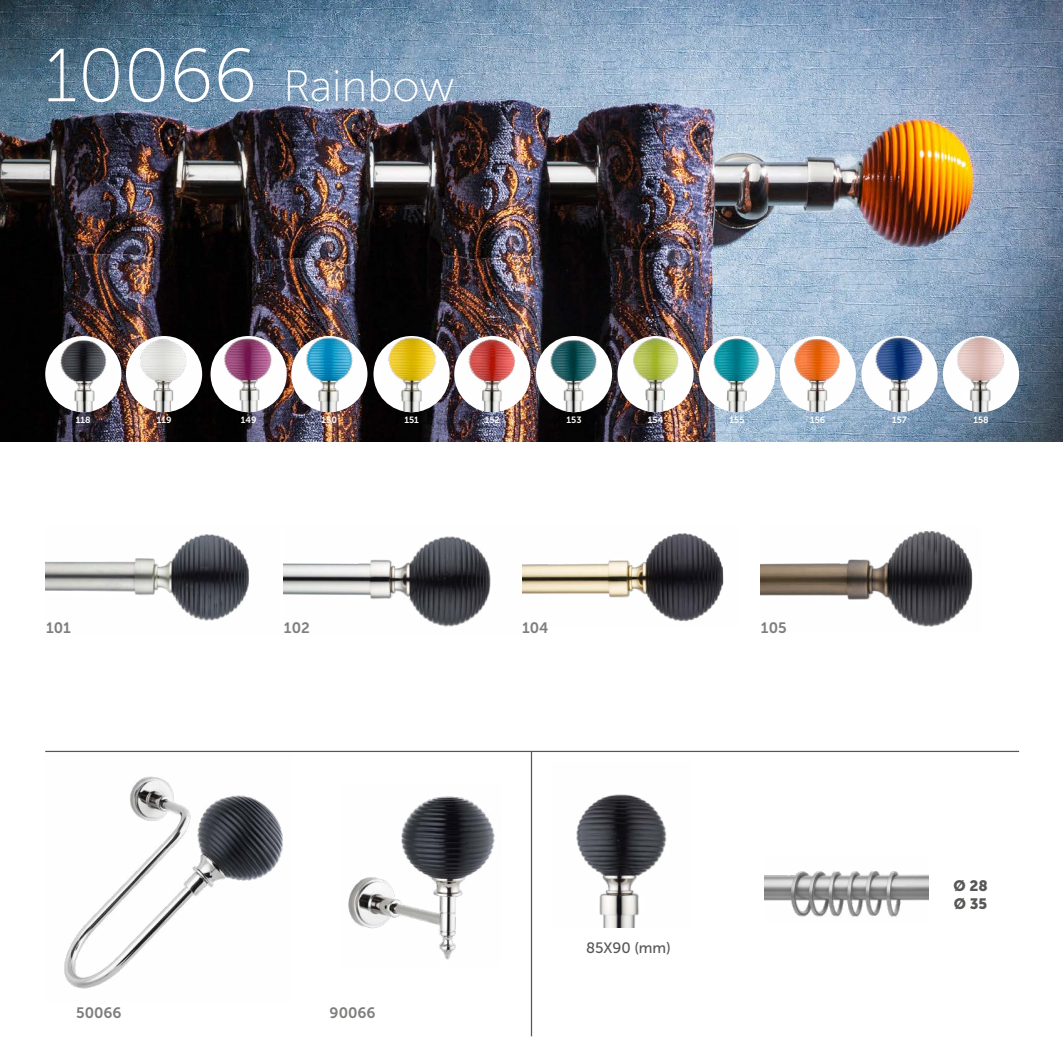
<style>
.page{position:relative;width:1063px;height:1063px;background:#fff}
.page>*{position:absolute;margin:0;border:0;box-sizing:border-box;transform-origin:0 0}
.t1{font:43.75px "Museo Sans Cyrl 100";color:#fff}
.t2{font:15px "Museo Sans Cyrl 700";color:#7e7e7d}
.t3{font:15px "Museo Sans Cyrl 500";color:#575756}
.t4{font:15px/18px "Museo Sans Cyrl 900";color:#575756}
.t5{font:9px "Museo Sans Cyrl 700";color:#fff}
.s1{font-size:75px}
</style>
<div class="page">
<img style="left:0;top:0;width:1063px;height:441px">
<img style="left:348px;top:796px;width:147px;height:164px">
<img style="left:64px;top:776px;width:219px;height:213px">
<hr style="left:45px;top:751px;width:974px;height:1px;background:#575756">
<hr style="left:531px;top:751px;width:1px;height:285px;background:#575756">
<img style="left:522px;top:533px;width:202px;height:89px">
<img style="left:284px;top:536px;width:207px;height:91px">
<img style="left:761px;top:531px;width:212px;height:96px">
<img style="left:576px;top:794px;width:91px;height:134px">
<img style="left:45px;top:534px;width:204px;height:87px">
<img style="left:783px;top:336px;width:71px;height:76px">
<svg style="left:454px;top:336px;width:76px;height:76px"></svg>
<img style="left:459px;top:336px;width:71px;height:76px">
<svg style="left:291px;top:336px;width:76px;height:76px"></svg>
<img style="left:296px;top:336px;width:71px;height:76px">
<img style="left:129px;top:336px;width:71px;height:76px">
<svg style="left:861px;top:336px;width:77px;height:76px"></svg>
<img style="left:865px;top:336px;width:71px;height:76px">
<img style="left:539px;top:336px;width:71px;height:76px">
<div style="left:699px;top:336px;width:76px;height:76px;background:#fff;border-radius:50%"></div>
<img style="left:704px;top:336px;width:71px;height:76px">
<img style="left:378px;top:336px;width:71px;height:76px">
<img style="left:215px;top:336px;width:71px;height:76px">
<img style="left:47px;top:336px;width:71px;height:76px">
<img style="left:946px;top:336px;width:71px;height:76px">
<svg style="left:617px;top:336px;width:77px;height:76px"></svg>
<img style="left:622px;top:336px;width:71px;height:76px">
<img style="left:764px;top:871px;width:165px;height:46px">
<h1 class="t1" style="left:44px;top:63px;width:413px"><span class="s1">10066</span> Rainbow</h1>
<p class="t5" style="left:76px;top:415px;width:16px">118</p>
<p class="t5" style="left:157px;top:415px;width:16px">119</p>
<p class="t5" style="left:241px;top:415px;width:17px">149</p>
<p class="t5" style="left:322px;top:415px;width:17px">150</p>
<p class="t5" style="left:404px;top:415px;width:16px">151</p>
<p class="t5" style="left:485px;top:415px;width:17px">152</p>
<p class="t5" style="left:567px;top:415px;width:17px">153</p>
<p class="t5" style="left:648px;top:415px;width:17px">154</p>
<p class="t5" style="left:730px;top:415px;width:16px">155</p>
<p class="t5" style="left:810px;top:415px;width:17px">156</p>
<p class="t5" style="left:892px;top:415px;width:16px">157</p>
<p class="t5" style="left:973px;top:415px;width:17px">158</p>
<h2 class="t2" style="left:46px;top:620px;width:26px">101</h2>
<h2 class="t2" style="left:284px;top:620px;width:27px">102</h2>
<h2 class="t2" style="left:522px;top:620px;width:28px">104</h2>
<h2 class="t2" style="left:761px;top:620px;width:27px">105</h2>
<h2 class="t2" style="left:76px;top:1004px;width:47px">50066</h2>
<h2 class="t2" style="left:330px;top:1004px;width:48px">90066</h2>
<h2 class="t3" style="left:586px;top:940px;width:86px">85X90 (mm)</h2>
<h2 class="t4" style="left:953px;top:876px;width:36px">Ø 28<br>Ø 35</h2>
</div>
